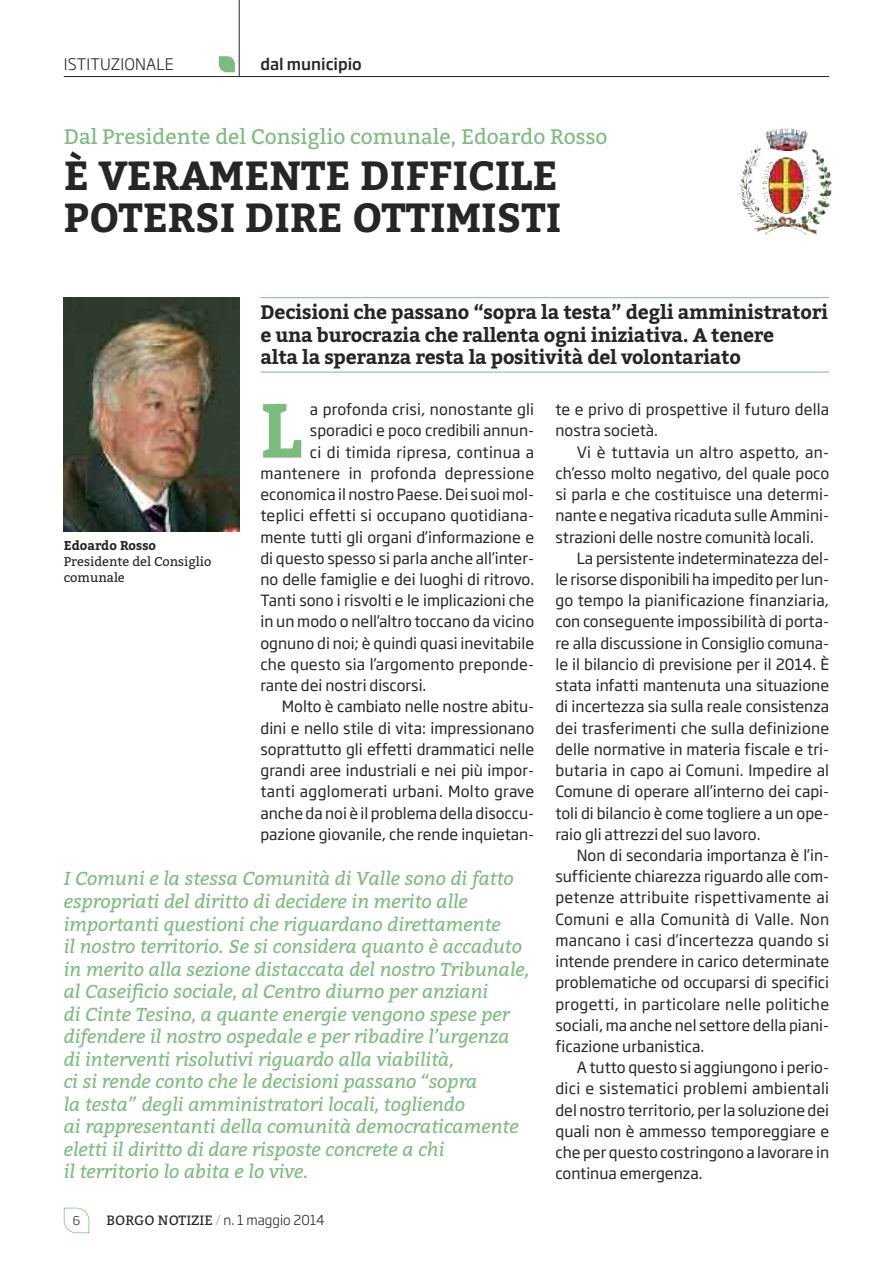
<style>
.page{position:relative;width:893px;height:1263px;background:#fff}
.page>*{position:absolute;margin:0;border:0;box-sizing:border-box;transform-origin:0 0}
.t1{font:700 76.35px "Bitter";color:#7dbc7f}
.t2{font:700 40.5px/42px "Bitter";color:#272627}
.t3{font:21px "Bitter";color:#7dbc7f}
.t4{font:700 19.5px/22.5px "Bitter";letter-spacing:-.015em;color:#272627}
.t5{font:italic 18.75px/22.5px "Bitter";color:#7dbc7f}
.t6{font:300 15.75px "Soho Gothic Std";letter-spacing:.005em;color:#272627}
.t7{font:500 15.75px "Soho Gothic Std";color:#272627}
.t8{font:15.3px/21.1px "Soho Gothic Std";color:#272627;text-align:justify}
.t9{font:15.3px "Soho Gothic Std";letter-spacing:.02em;color:#272627}
.t10{font:300 13.5px "Soho Gothic Std";color:#272627}
.t11{font:12.75px/15.8px "Bitter";color:#272627}
.t12{font:700 12.75px "Bitter";color:#272627}
.t13{font:300 12px "Soho Gothic Std";color:#272627}
.s1{font-family:"Bitter";font-weight:400}
.s2{color:#7dbc7f}
</style>
<div class="page">
<hr style="left:64px;top:76px;width:765px;height:1px;background:#272627">
<hr style="left:260px;top:297px;width:569px;height:1px;background:#7dbc7f">
<hr style="left:260px;top:372px;width:569px;height:1px;background:#7dbc7f">
<hr style="left:239px;top:0;width:1px;height:77px;background:#272627">
<svg style="left:219px;top:56px;width:16px;height:16px"></svg>
<svg style="left:64px;top:1208px;width:25px;height:25px"></svg>
<img style="left:64px;top:298px;width:175px;height:233px">
<svg style="left:794px;top:128px;width:10px;height:7px"></svg>
<p class="t6" style="left:64px;top:55px;width:111px">ISTITuZIONALE</p>
<p class="t7" style="left:260px;top:55px;width:103px">dal municipio</p>
<h3 class="t3" style="left:64px;top:128px;width:545px">Dal Presidente del Consiglio comunale, Edoardo Rosso</h3>
<h2 class="t2" style="left:64px;top:158px;width:499px">È VERAMENTE DIFFICILE<br>POTERSI DIRE OTTIMISTI</h2>
<p class="t4" style="left:260px;top:303px;width:569px">Decisioni che passano “sopra la testa” degli amministratori e una burocrazia che rallenta ogni iniziativa. A tenere<br>alta la speranza resta la positività del volontariato</p>
<p class="t12" style="left:64px;top:540px;width:94px">Edoardo Rosso</p>
<p class="t11" style="left:64px;top:555px;width:149px">Presidente del Consiglio comunale</p>
<h1 class="t1" style="left:261px;top:398px;width:43px">L</h1>
<p class="t8" style="left:310px;top:399px;width:226px">a profonda crisi, nonostante gli</p>
<p class="t8" style="left:310px;top:421px;width:226px">sporadici e poco credibili annun-</p>
<p class="t9" style="left:310px;top:443px;width:226px">ci di timida ripresa, continua a</p>
<p class="t9" style="left:260px;top:465px;width:275px">mantenere in profonda depressione</p>
<p class="t8" style="left:260px;top:484px;width:275px">economica il nostro paese.Dei suoi mol-</p>
<p class="t8" style="left:260px;top:505px;width:275px">teplici effetti si occupano quotidiana-</p>
<p class="t8" style="left:260px;top:527px;width:275px">mente tutti gli organi d’informazione e</p>
<p class="t8" style="left:260px;top:548px;width:275px">di questo spesso si parla anche all’inter-</p>
<p class="t8" style="left:260px;top:569px;width:275px">no delle famiglie e dei luoghi di ritrovo.</p>
<p class="t8" style="left:260px;top:590px;width:275px">Tanti sono i risvolti e le implicazioni che</p>
<p class="t8" style="left:260px;top:612px;width:275px">in un modo o nell’altro toccano da vicino</p>
<p class="t8" style="left:260px;top:633px;width:275px">ognuno di noi; è quindi quasi inevitabile</p>
<p class="t8" style="left:260px;top:654px;width:275px">che questo sia l’argomento preponde-</p>
<p class="t8" style="left:260px;top:675px;width:167px">rante dei nostri discorsi.</p>
<p class="t8" style="left:282px;top:696px;width:254px">Molto è cambiato nelle nostre abitu-</p>
<p class="t8" style="left:260px;top:718px;width:275px">dini e nello stile di vita: impressionano</p>
<p class="t8" style="left:260px;top:739px;width:275px">soprattutto gli effetti drammatici nelle</p>
<p class="t8" style="left:260px;top:760px;width:275px">grandi aree industriali e nei più impor-</p>
<p class="t9" style="left:260px;top:783px;width:275px">tanti agglomerati urbani. Molto grave</p>
<p class="t8" style="left:260px;top:803px;width:275px">anche da noi è il problema della disoccu-</p>
<p class="t8" style="left:260px;top:824px;width:275px">pazione giovanile, che rende inquietan-</p>
<p class="t5" style="left:64px;top:869px;width:467px">I Comuni e la stessa Comunità di Valle sono di fatto espropriati del diritto di decidere in merito alle importanti questioni che riguardano direttamente<br>il nostro territorio. Se si considera quanto è accaduto in merito alla sezione distaccata del nostro Tribunale, al Caseificio sociale, al Centro diurno per anziani<br>di Cinte Tesino, a quante energie vengono spese per difendere il nostro ospedale e per ribadire l’urgenza di interventi risolutivi riguardo alla viabilità,<br>ci si rende conto che le decisioni passano “sopra<br>la testa” degli amministratori locali, togliendo<br>ai rappresentanti della comunità democraticamente eletti il diritto di dare risposte concrete a chi<br>il territorio lo abita e lo vive.</p>
<p class="t13" style="left:73px;top:1213px;width:9px">6</p>
<p class="t10" style="left:106px;top:1212px;width:220px"><span class="s1">BORGO NOTIZIE</span> <span class="s2">/</span> n. 1 maggio 2014</p>
<p class="t8" style="left:555px;top:399px;width:275px">te e privo di prospettive il futuro della nostra società.</p>
<p class="t8" style="left:555px;top:442px;width:275px;text-indent:21px">Vi è tuttavia un altro aspetto, an&shy;ch’esso molto negativo, del quale poco si parla e che costituisce una determi&shy;nante e negativa ricaduta sulle Ammini&shy;strazioni delle nostre comunità locali.</p>
<p class="t8" style="left:555px;top:548px;width:275px;text-indent:21px">La persistente indeterminatezza del&shy;le risorse disponibili ha impedito per lun&shy;go tempo la pianificazione finanziaria, con conseguente impossibilità di porta&shy;re alla discussione in Consiglio comuna&shy;le il bilancio di previsione per il 2014. È stata infatti mantenuta una situazione di incertezza sia sulla reale consistenza dei trasferimenti che sulla definizione delle normative in materia fiscale e tri&shy;butaria in capo ai Comuni. Impedire al Comune di operare all’interno dei capi&shy;toli di bilancio è come togliere a un ope&shy;raio gli attrezzi del suo lavoro.</p>
<p class="t8" style="left:555px;top:845px;width:275px;text-indent:21px">Non di secondaria importanza è l’in&shy;sufficiente chiarezza riguardo alle com&shy;petenze attribuite rispettivamente ai Comuni e alla Comunità di Valle. Non mancano i casi d’incertezza quando si intende prendere in carico determinate problematiche od occuparsi di specifici progetti, in particolare nelle politiche sociali, ma anche nel settore della piani&shy;ficazione urbanistica.</p>
<p class="t8" style="left:555px;top:1057px;width:275px;text-indent:21px">A tutto questo si aggiungono i perio&shy;dici e sistematici problemi ambientali del nostro territorio, perla soluzione dei quali non è ammesso temporeggiare e che per questo costringono a lavorare in continua emergenza.</p>
</div>
